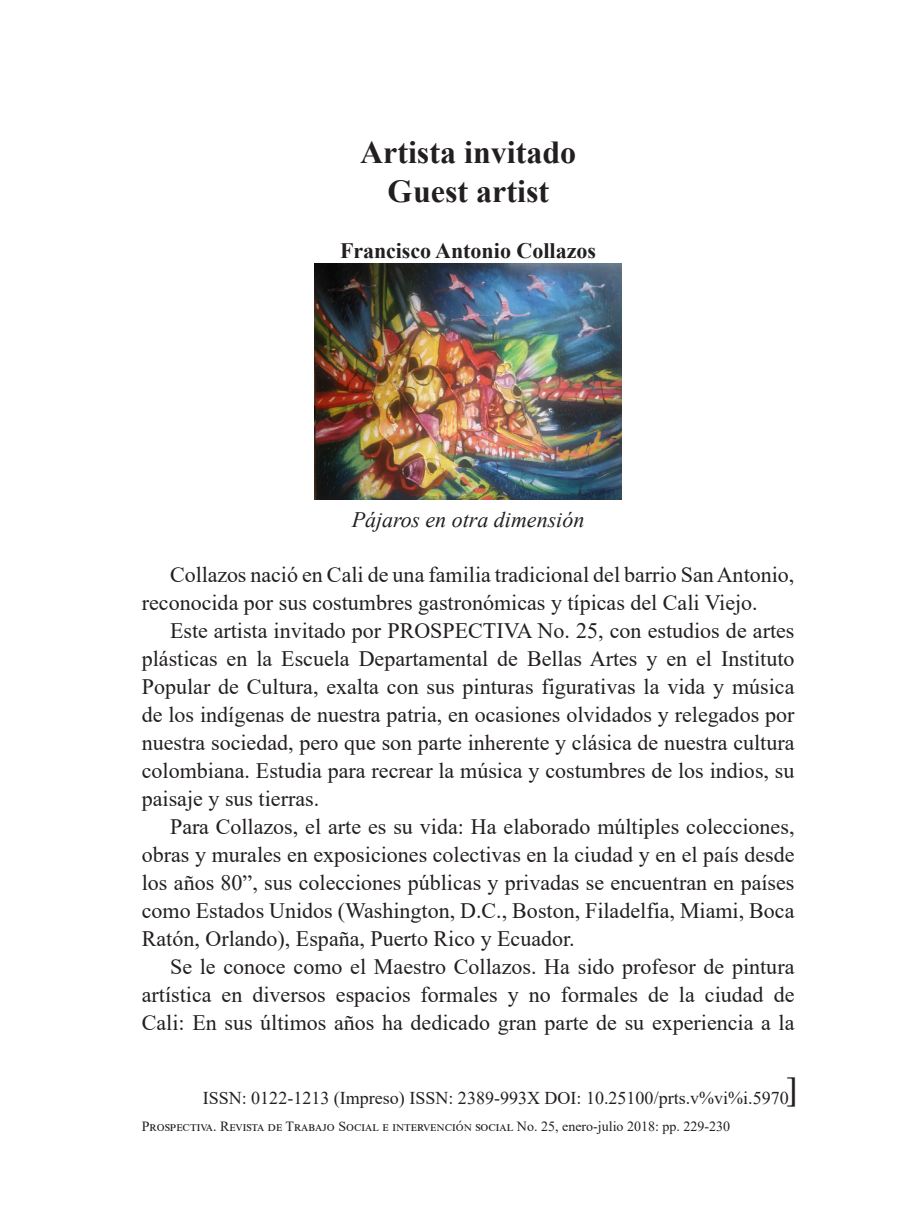
<style>
.page{position:relative;width:908px;height:1219px;background:#fff}
.page>*{position:absolute;margin:0;border:0;box-sizing:border-box;transform-origin:0 0}
.t1{font:36px "Times";color:#231f20}
.Título_inglés{font:700 32px/38.4px "Times New Roman";color:#231f20;text-align:center}
.Cuerpotexto{font:22px/28px "Times New Roman";color:#231f20;text-align:justify}
.Cuerpotexto-2{font:700 22px "Times New Roman";color:#231f20}
.Cuerpotexto-3{font:italic 22px "Times New Roman";color:#231f20}
.Recibido-aceptado{font:18px "Times New Roman";color:#231f20}
.t2{font:14px "Times New Roman";color:#231f20}
</style>
<div class="page">
<img style="left:314px;top:264px;width:307px;height:235px">
<p class="Título_inglés" style="left:360px;top:133px;width:217px">Artista invitado<br>Guest artist</p>
<p class="Cuerpotexto-2" style="left:340px;top:235px;width:257px">Francisco Antonio Collazos</p>
<p class="Cuerpotexto-3" style="left:352px;top:505px;width:234px">Pájaros en otra dimensión</p>
<p class="Cuerpotexto" style="left:142px;top:560px;width:653px;text-indent:28px">Collazos nació en Cali de una familia tradicional del barrio San Antonio, reconocida por sus costumbres gastronómicas y típicas del Cali Viejo.</p>
<p class="Cuerpotexto" style="left:142px;top:616px;width:654px;text-indent:28px">Este artista invitado por PROSPECTIVA No. 25, con estudios de artes plásticas en la Escuela Departamental de Bellas Artes y en el Instituto Popular de Cultura, exalta con sus pinturas figurativas la vida y música de los indígenas de nuestra patria, en ocasiones olvidados y relegados por nuestra sociedad, pero que son parte inherente y clásica de nuestra cultura colombiana. Estudia para recrear la música y costumbres de los indios, su paisaje y sus tierras.</p>
<p class="Cuerpotexto" style="left:142px;top:812px;width:654px;text-indent:28px">Para Collazos, el arte es su vida: Ha elaborado múltiples colecciones, obras y murales en exposiciones colectivas en la ciudad y en el país desde los años 80”, sus colecciones públicas y privadas se encuentran en países como Estados Unidos (Washington, D.C., Boston, Filadelfia, Miami, Boca Ratón, Orlando), España, Puerto Rico y Ecuador.</p>
<p class="Cuerpotexto" style="left:142px;top:952px;width:654px;text-indent:28px">Se le conoce como el Maestro Collazos. Ha sido profesor de pintura artística en diversos espacios formales y no formales de la ciudad de Cali: En sus últimos años ha dedicado gran parte de su experiencia a la</p>
<p class="t1" style="left:785px;top:1068px;width:13px">]</p>
<p class="Recibido-aceptado" style="left:203px;top:1085px;width:587px">ISSN: 0122-1213 (Impreso) ISSN: 2389-993X DOI: 10.25100/prts.v%vi%i.5970</p>
<p class="t2" style="left:142px;top:1117px;width:589px">Prospectiva. Revista de Trabajo Social e intervención social No. 25, enero-julio 2018: pp. 229-230</p>
</div>
